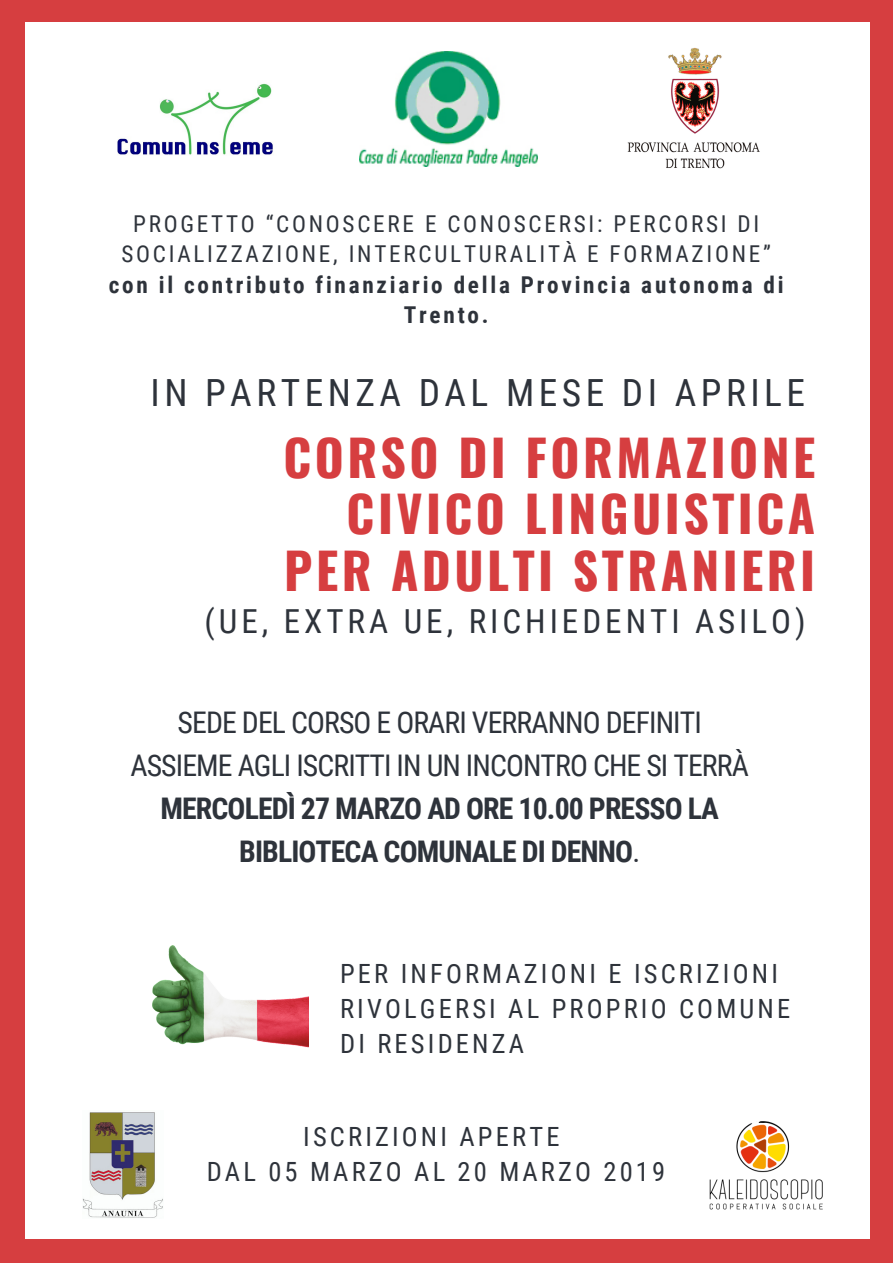
<style>
.page{position:relative;width:893px;height:1263px;background:#d63e40}
.page>*{position:absolute;margin:0;border:0;box-sizing:border-box;transform-origin:0 0}
.t1{font:700 49.65px/56.2px "Oswald";letter-spacing:.07em;color:#d63e40;text-align:right}
.t2{font:37.5px "Roboto Condensed";letter-spacing:.12em;color:#2e333b}
.t3{font:33.15px "Roboto Condensed";letter-spacing:.12em;color:#2e333b}
.t4{font:29.85px/42.8px "Roboto Condensed";letter-spacing:-.03em;color:#2e333b;text-align:center}
.t5{font:700 29.85px/42.8px "Roboto Condensed";letter-spacing:-.03em;color:#2e333b;text-align:center}
.t6{font:26.55px/35px "Roboto Condensed";letter-spacing:.12em;color:#2e333b}
.t7{font:23.25px/30.5px "Roboto Condensed";letter-spacing:.12em;color:#2e333b;text-align:center}
.t8{font:700 23.25px/30.5px "Roboto Condensed";letter-spacing:.12em;color:#2e333b;text-align:center}
.s1{font-weight:400}
</style>
<div class="page">
<div style="left:25px;top:23px;width:844px;height:1216px;background:#fff"></div>
<img style="left:152px;top:946px;width:157px;height:101px">
<img style="left:82px;top:1112px;width:81px;height:106px">
<img style="left:117px;top:83px;width:156px;height:72px">
<img style="left:709px;top:1121px;width:114px;height:89px">
<img style="left:627px;top:48px;width:133px;height:121px">
<img style="left:359px;top:52px;width:178px;height:115px">
<p class="t7" style="left:121px;top:209px;width:651px">PROGETTO “CONOSCERE E CONOSCERSI: PERCORSI DI<br>SOCIALIZZAZIONE, INTERCULTURALITÀ E FORMAZIONE”</p>
<p class="t8" style="left:109px;top:269px;width:676px">con il contributo finanziario della Provincia autonoma di<br>Trento.</p>
<h2 class="t2" style="left:150px;top:371px;width:656px">IN PARTENZA DAL MESE DI APRILE</h2>
<h1 class="t1" style="left:283px;top:427px;width:533px">CORSO DI FORMAZIONE<br>CIVICO LINGUISTICA<br>PER ADULTI STRANIERI</h1>
<p class="t3" style="left:204px;top:602px;width:603px">(UE, EXTRA UE, RICHIEDENTI ASILO)</p>
<p class="t4" style="left:130px;top:702px;width:620px">SEDE DEL CORSO E ORARI VERRANNO DEFINITI<br>ASSIEME AGLI ISCRITTI IN UN INCONTRO CHE SI TERRÀ</p>
<p class="t5" style="left:161px;top:787px;width:560px">MERCOLEDÌ 27 MARZO AD ORE 10.00 PRESSO LA<br>BIBLIOTECA COMUNALE DI DENNO<span class="s1">.</span></p>
<p class="t6" style="left:340px;top:956px;width:452px">PER INFORMAZIONI E ISCRIZIONI<br>RIVOLGERSI AL PROPRIO COMUNE<br>DI RESIDENZA</p>
<p class="t6" style="left:207px;top:1120px;width:460px;text-align:center">ISCRIZIONI APERTE<br>DAL 05 MARZO AL 20 MARZO 2019</p>
</div>
